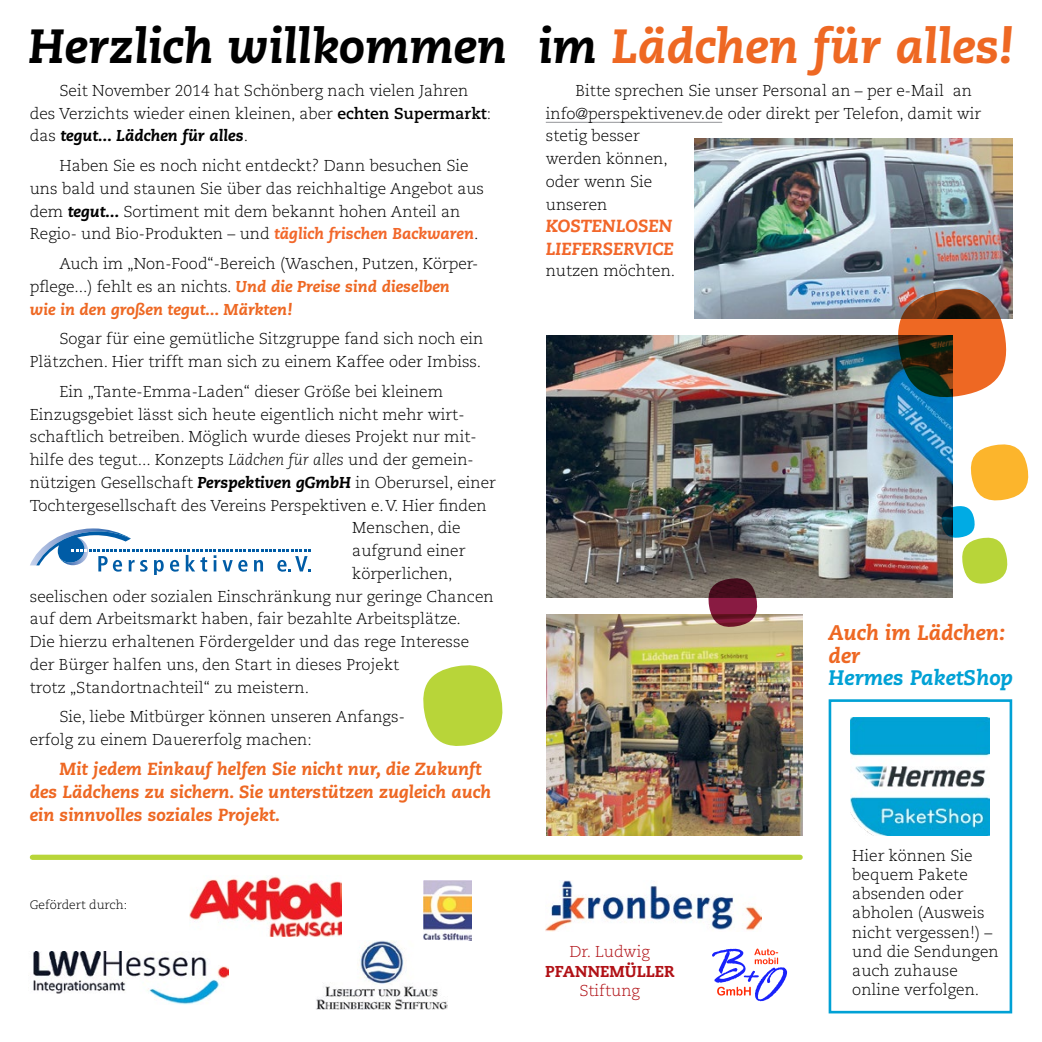
<style>
.page{position:relative;width:1042px;height:1042px;background:#fff}
.page>*{position:absolute;margin:0;border:0;box-sizing:border-box;transform-origin:0 0}
.t1{font:italic 800 47.95px "Caecilia";color:#000}
.t2{font:italic 800 21px/22.8px "Caecilia";color:#ee6823}
.t3{font:italic 800 21px "Caecilia";color:#00a1d5}
.t4{font:italic 800 17.5px/22.8px "Caecilia";color:#ee6823}
.t5{font:italic 800 17.5px/22.8px "Caecilia";color:#f2672a}
.t6{font:300 15.75px/22.8px "Caecilia";color:#000}
.t7{font:300 15.75px "Caecilia";color:#b11116}
.t8{font:800 15.75px "Caecilia";color:#b11116}
.t9{font:300 12.25px "Caecilia";color:#000}
.s1{color:#ee6823}
.s2{font-weight:700}
.s3{font-weight:800;font-style:italic}
.s4{font-weight:800;font-style:italic;color:#f2672a}
.s5{font-weight:800;font-style:italic;color:#ee6823}
.s6{font-style:italic}
</style>
<div class="page">
<img style="left:547px;top:614px;width:256px;height:221px">
<img style="left:547px;top:335px;width:405px;height:263px">
<div style="left:32px;top:854px;width:768px;height:6px;background:#b8d539"></div>
<svg style="left:706px;top:576px;width:53px;height:52px;background:#7b3d4a"></svg>
<svg style="left:423px;top:665px;width:80px;height:81px"></svg>
<svg style="left:30px;top:528px;width:280px;height:46px"></svg>
<svg style="left:940px;top:442px;width:89px;height:143px"></svg>
<img style="left:189px;top:876px;width:152px;height:60px">
<img style="left:33px;top:951px;width:196px;height:53px">
<svg style="left:712px;top:948px;width:75px;height:53px"></svg>
<img style="left:423px;top:880px;width:48px;height:60px">
<img style="left:851px;top:718px;width:138px;height:117px">
<div style="left:828px;top:699px;width:184px;height:314px;border:3px solid #00a1d5"></div>
<img style="left:316px;top:940px;width:131px;height:70px">
<img style="left:546px;top:880px;width:216px;height:51px">
<img style="left:694px;top:138px;width:318px;height:181px">
<img style="left:893px;top:284px;width:118px;height:115px">
<hr style="left:546px;top:122px;width:176px;height:1px;background:#939598">
<h1 class="t1" style="left:29px;top:18px;width:986px">Herzlich willkommen im <span class="s1">Lädchen für alles!</span></h1>
<p class="t6" style="left:546px;top:79px;width:437px;text-indent:30px">Bitte sprechen Sie unser Personal an – per e-Mail an info@perspektivenev.de oder direkt per Telefon, damit wir stetig besser<br>werden können,<br>oder wenn Sie<br>unseren</p>
<p class="t5" style="left:546px;top:215px;width:128px">kostenlosen<br>Liefer-service</p>
<p class="t6" style="left:546px;top:260px;width:131px">nutzen möchten.</p>
<p class="t6" style="left:30px;top:79px;width:463px;text-indent:30px">Seit November 2014 hat Schönberg nach vielen Jahren des Verzichts wieder einen kleinen, aber <span class="s2">echten Supermarkt</span>: das <span class="s3">tegut... Lädchen für alles</span>.</p>
<p class="t6" style="left:30px;top:155px;width:456px;text-indent:30px">Haben Sie es noch nicht entdeckt? Dann besuchen Sie uns bald und staunen Sie über das reichhaltige Angebot aus dem <span class="s3">tegut...</span> Sortiment mit dem bekannt hohen Anteil an Regio- und Bio-Produkten – und <span class="s4">täglich frischen Backwaren</span>.</p>
<p class="t6" style="left:30px;top:253px;width:448px;text-indent:30px">Auch im „Non-Food“-Bereich (Waschen, Putzen, Körper&shy;pflege...) fehlt es an nichts. <span class="s5">Und die Preise sind dieselben wie in den großen tegut... Märkten!</span></p>
<p class="t6" style="left:30px;top:328px;width:455px;text-align:right">Sogar für eine gemütliche Sitzgruppe fand sich noch ein<br>Plätzchen. Hier trifft man sich zu einem Kaffee oder Imbiss.</p>
<p class="t6" style="left:60px;top:380px;width:385px">Ein „Tante-Emma-Laden“ dieser Größe bei kleinem</p>
<p class="t6" style="left:30px;top:403px;width:436px">Einzugsgebiet lässt sich heute eigentlich nicht mehr wirt-</p>
<p class="t6" style="left:30px;top:426px;width:448px">schaftlich betreiben. Möglich wurde dieses Projekt nur mit-</p>
<p class="t6" style="left:30px;top:449px;width:445px">hilfe des tegut... Konzepts <span class="s6">Lädchen für alles</span> und der gemein-</p>
<p class="t6" style="left:30px;top:471px;width:467px">nützigen Gesellschaft <span class="s3">Perspektiven gGmbH</span> in Oberursel, einer</p>
<p class="t6" style="left:30px;top:494px;width:458px">Tochtergesellschaft des Vereins Perspektiven e.V. Hier finden</p>
<p class="t6" style="left:352px;top:517px;width:110px">Menschen, die</p>
<p class="t6" style="left:352px;top:540px;width:115px">aufgrund einer</p>
<p class="t6" style="left:352px;top:562px;width:102px">körperlichen,</p>
<p class="t6" style="left:30px;top:585px;width:465px">seelischen oder sozialen Einschränkung nur geringe Chancen</p>
<p class="t6" style="left:30px;top:608px;width:433px">auf dem Arbeitsmarkt haben, fair bezahlte Arbeitsplätze.</p>
<p class="t6" style="left:30px;top:631px;width:441px">Die hierzu erhaltenen Fördergelder und das rege Interesse</p>
<p class="t6" style="left:30px;top:653px;width:371px">der Bürger halfen uns, den Start in dieses Projekt</p>
<p class="t6" style="left:30px;top:676px;width:281px">trotz „Standortnachteil“ zu meistern.</p>
<p class="t6" style="left:30px;top:706px;width:376px;text-indent:30px">Sie, liebe Mitbürger können unseren Anfangs&shy;erfolg zu einem Dauererfolg machen:</p>
<p class="t4" style="left:30px;top:758px;width:463px;text-indent:30px">Mit jedem Einkauf helfen Sie nicht nur, die Zukunft des Lädchens zu sichern. Sie unterstützen zugleich auch ein sinnvolles soziales Projekt.</p>
<h2 class="t2" style="left:828px;top:621px;width:178px">Auch im Lädchen: der</h2>
<h2 class="t3" style="left:828px;top:665px;width:186px">Hermes PaketShop</h2>
<p class="t9" style="left:30px;top:897px;width:99px">Gefördert durch:</p>
<p class="t7" style="left:570px;top:943px;width:82px">Dr. Ludwig</p>
<p class="t8" style="left:545px;top:961px;width:131px">PFANNEMÜLLER</p>
<p class="t7" style="left:579px;top:981px;width:62px">Stiftung</p>
<p class="t6" style="left:852px;top:846px;width:148px;line-height:19.2px">Hier können Sie bequem Pakete absenden oder abholen (Ausweis nicht vergessen!) – und die Sendungen auch zuhause online verfolgen.</p>
</div>
